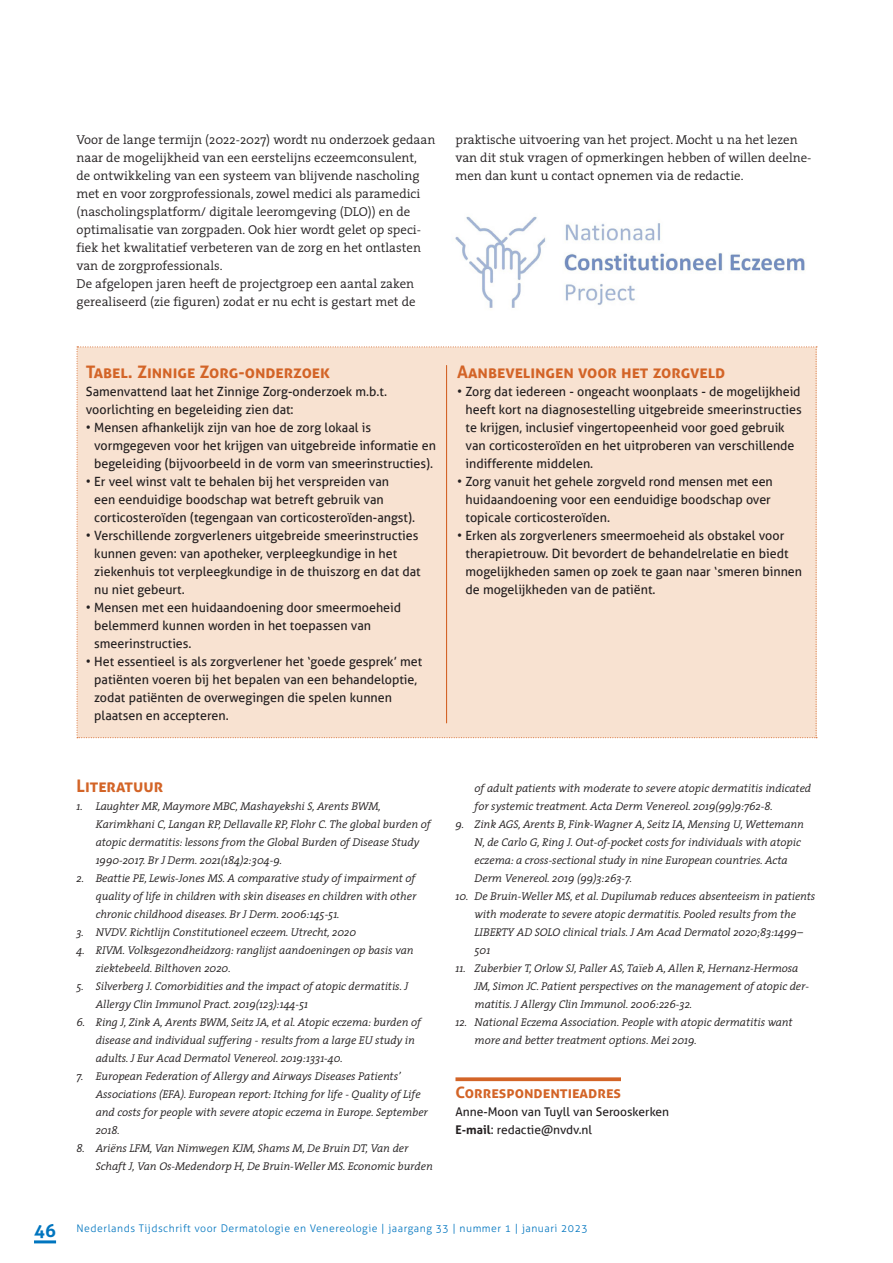
<style>
.page{position:relative;width:893px;height:1263px;background:#fff}
.page>*{position:absolute;margin:0;border:0;box-sizing:border-box;transform-origin:0 0}
.TUSSENKOP_1-Aller{font:700 17.25px "Aller";color:#d36427}
.Correspondentie_-_ko{font:700 15.75px "Aller";color:#d36427}
.PLATTE_TEKS{font:300 12.9px/18px "The Serif";color:#231f20}
.t1{font:12.75px/18px "Aller";color:#231f20}
.Correspondentie_-_pl{font:12px "Aller";color:#231f20}
.t2{font:italic 300 11.25px/18px "The Serif";letter-spacing:-.005em;color:#231f20}
.t3{font:300 10.5px "Aller";letter-spacing:.05em;color:#0075bf}
.s1{font-weight:700}
.s2{font-weight:700;font-size:18px}
</style>
<div class="page">
<hr style="left:34px;top:1240px;width:22px;height:3px;background:#0075bf">
<div style="left:77px;top:347px;width:740px;height:391px;background:#f8e2d1"></div>
<svg style="left:455px;top:1077px;width:166px;height:4px"></svg>
<img style="left:455px;top:216px;width:350px;height:92px">
<p class="PLATTE_TEKS" style="left:77px;top:130px;width:360px">Voor de lange termijn (2022-2027) wordt nu onderzoek gedaan naar de mogelijkheid van een eerstelijns eczeemconsulent,<br>de ontwikkeling van een systeem van blijvende nascholing met en voor zorgprofessionals, zowel medici als paramedici (nascholingsplatform/ digitale leeromgeving (DLO)) en de optimalisatie van zorgpaden. Ook hier wordt gelet op speci&shy;fiek het kwalitatief verbeteren van de zorg en het ontlasten van de zorgprofessionals.</p>
<p class="PLATTE_TEKS" style="left:77px;top:274px;width:341px">De afgelopen jaren heeft de projectgroep een aantal zaken gerealiseerd (zie figuren) zodat er nu echt is gestart met de</p>
<p class="PLATTE_TEKS" style="left:455px;top:130px;width:357px">praktische uitvoering van het project. Mocht u na het lezen van dit stuk vragen of opmerkingen hebben of willen deelne&shy;men dan kunt u contact opnemen via de redactie.</p>
<p class="TUSSENKOP_1-Aller" style="left:86px;top:361px;width:246px">Tabel. Zinnige Zorg-onderzoek</p>
<p class="t1" style="left:86px;top:382px;width:303px">Samenvattend laat het Zinnige Zorg-onderzoek m.b.t. voorlichting en begeleiding zien dat:</p>
<p class="t1" style="left:94px;top:418px;width:343px;text-indent:-8px">• Mensen afhankelijk zijn van hoe de zorg lokaal is vormgegeven voor het krijgen van uitgebreide informatie en begeleiding (bijvoorbeeld in de vorm van smeerinstructies).</p>
<p class="t1" style="left:94px;top:472px;width:322px;text-indent:-8px">• Er veel winst valt te behalen bij het verspreiden van<br>een eenduidige boodschap wat betreft gebruik van corticosteroïden (tegengaan van corticosteroïden-angst).</p>
<p class="t1" style="left:94px;top:526px;width:328px;text-indent:-8px">• Verschillende zorgverleners uitgebreide smeerinstructies kunnen geven: van apotheker, verpleegkundige in het ziekenhuis tot verpleegkundige in de thuiszorg en dat dat nu niet gebeurt.</p>
<p class="t1" style="left:94px;top:598px;width:308px;text-indent:-8px">• Mensen met een huidaandoening door smeermoeheid belemmerd kunnen worden in het toepassen van smeerinstructies.</p>
<p class="t1" style="left:94px;top:652px;width:330px;text-indent:-8px">• Het essentieel is als zorgverlener het ‘goede gesprek’ met patiënten voeren bij het bepalen van een behandeloptie, zodat patiënten de overwegingen die spelen kunnen plaatsen en accepteren.</p>
<p class="TUSSENKOP_1-Aller" style="left:457px;top:361px;width:270px">Aanbevelingen voor het zorgveld</p>
<p class="t1" style="left:465px;top:382px;width:338px;text-indent:-8px">• Zorg dat iedereen - ongeacht woonplaats - de mogelijkheid heeft kort na diagnosestelling uitgebreide smeerinstructies te krijgen, inclusief vingertopeenheid voor goed gebruik van corticosteroïden en het uitproberen van verschillende indifferente middelen.</p>
<p class="t1" style="left:465px;top:472px;width:309px;text-indent:-8px">• Zorg vanuit het gehele zorgveld rond mensen met een huidaandoening voor een eenduidige boodschap over topicale corticosteroïden.</p>
<p class="t1" style="left:465px;top:526px;width:338px;text-indent:-8px">• Erken als zorgverleners smeermoeheid als obstakel voor therapietrouw. Dit bevordert de behandelrelatie en biedt mogelijkheden samen op zoek te gaan naar ‘smeren binnen de mogelijkheden van de patiënt.</p>
<p class="TUSSENKOP_1-Aller" style="left:77px;top:775px;width:88px">Literatuur</p>
<p class="t2" style="left:96px;top:797px;width:336px;text-indent:-19px">1. Laughter MR, Maymore MBC, Mashayekshi S, Arents BWM, Karimkhani C, Langan RP, Dellavalle RP, Flohr C. The global burden of atopic dermatitis: lessons from the Global Burden of Disease Study 1990-2017. Br J Derm. 2021(184)2:304-9.</p>
<p class="t2" style="left:96px;top:869px;width:322px;text-align:justify;text-indent:-19px">2. Beattie PE, Lewis-Jones MS. A comparative study of impairment of quality of life in children with skin diseases en children with other chronic childhood diseases. Br J Derm. 2006:145-51.</p>
<p class="t2" style="left:77px;top:923px;width:281px">3. NVDV. Richtlijn Constitutioneel eczeem. Utrecht, 2020</p>
<p class="t2" style="left:96px;top:941px;width:320px;text-indent:-19px">4. RIVM. Volksgezondheidzorg: ranglijst aandoeningen op basis van ziektebeeld. Bilthoven 2020.</p>
<p class="t2" style="left:96px;top:977px;width:314px;text-indent:-19px">5. Silverberg J. Comorbidities and the impact of atopic dermatitis. J<br>Allergy Clin Immunol Pract. 2019(123):144-51</p>
<p class="t2" style="left:96px;top:1013px;width:327px;text-indent:-19px">6. Ring J, Zink A, Arents BWM, Seitz JA, et al. Atopic eczema: burden of disease and individual suffering - results from a large EU study in adults. J Eur Acad Dermatol Venereol. 2019:1331-40.</p>
<p class="t2" style="left:96px;top:1067px;width:334px;text-indent:-19px">7. European Federation of Allergy and Airways Diseases Patients’ Associations (EFA). European report: Itching for life - Quality of Life and costs for people with severe atopic eczema in Europe. September 2018.</p>
<p class="t2" style="left:96px;top:1139px;width:339px;text-indent:-19px">8. Ariëns LFM, Van Nimwegen KJM, Shams M, De Bruin DT, Van der<br>Schaft J, Van Os-Medendorp H, De Bruin-Weller MS. Economic burden</p>
<p class="t2" style="left:475px;top:779px;width:338px">of adult patients with moderate to severe atopic dermatitis indicated for systemic treatment. Acta Derm Venereol. 2019(99)9:762-8.</p>
<p class="t2" style="left:475px;top:815px;width:331px;text-indent:-19px">9. Zink AGS, Arents B, Fink-Wagner A, Seitz IA, Mensing U, Wettemann N, de Carlo G, Ring J. Out-of-pocket costs for individuals with atopic eczema: a cross-sectional study in nine European countries. Acta Derm Venereol. 2019 (99)3:263-7.</p>
<p class="t2" style="left:475px;top:887px;width:342px;text-indent:-19px">10. De Bruin-Weller MS, et al. Dupilumab reduces absenteeism in patients with moderate to severe atopic dermatitis. Pooled results from the LIBERTY AD SOLO clinical trials. J Am Acad Dermatol 2020;83:1499– 501</p>
<p class="t2" style="left:475px;top:959px;width:336px;text-indent:-19px">11. Zuberbier T, Orlow SJ, Paller AS, Taïeb A, Allen R, Hernanz-Hermosa<br>JM, Simon JC. Patient perspectives on the management of atopic der&shy;matitis. J Allergy Clin Immunol. 2006:226-32.</p>
<p class="t2" style="left:475px;top:1013px;width:320px;text-indent:-19px">12. National Eczema Association. People with atopic dermatitis want more and better treatment 0ptions. Mei 2019.</p>
<p class="Correspondentie_-_ko" style="left:455px;top:1083px;width:167px">Correspondentieadres</p>
<p class="Correspondentie_-_pl" style="left:455px;top:1104px;width:215px">Anne-Moon van Tuyll van Serooskerken</p>
<p class="Correspondentie_-_pl" style="left:455px;top:1122px;width:138px"><span class="s1">E-mail</span>: redactie@nvdv.nl</p>
<p class="t3" style="left:34px;top:1222px;width:555px"><span class="s2">46</span> Nederlands Tijdschrift voor Dermatologie en Venereologie | jaargang 33 | nummer 1 | januari 2023</p>
</div>
